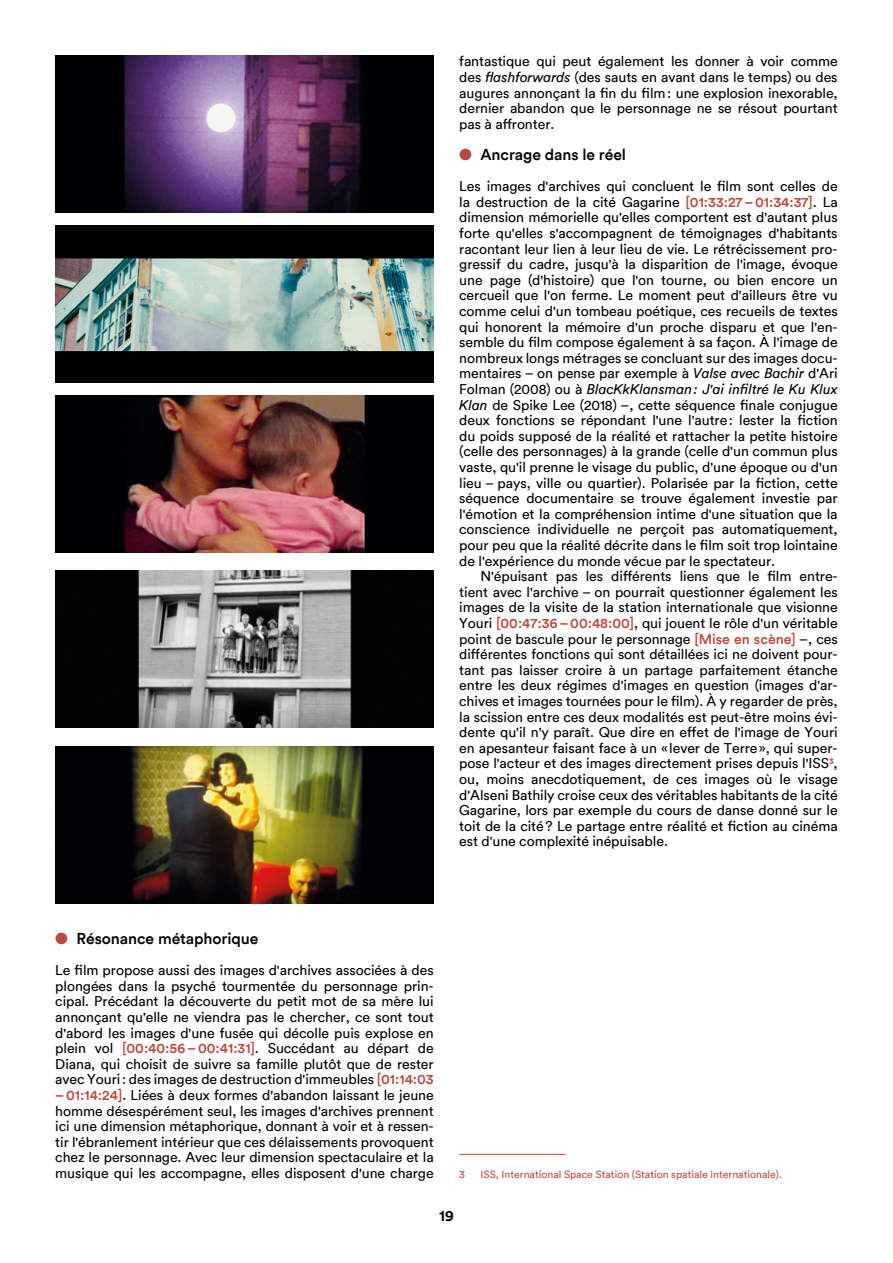
<style>
.page{position:relative;width:893px;height:1263px;background:#fff}
.page>*{position:absolute;margin:0;border:0;box-sizing:border-box;transform-origin:0 0}
.Titre_3{font:500 15.75px "Circular";letter-spacing:-.005em;color:#000}
.t1{font:700 15px "Circular";color:#000}
.Texte{font:14.1px/15.6px "Circular";letter-spacing:-.005em;color:#000;text-align:justify}
.texte-retrait{font:14.1px/15.6px "Circular";letter-spacing:-.005em;color:#000;text-align:justify}
.NOTES{font:10.5px "Circular";color:#b94943}
.s1{font-style:italic}
.s2{font-weight:700;color:#b94943}
.s3{font-weight:500;color:#b94943}
</style>
<div class="page">
<hr style="left:459px;top:1154px;width:107px;height:1px;background:#b94943">
<img style="left:55px;top:225px;width:379px;height:158px">
<img style="left:55px;top:55px;width:379px;height:158px">
<img style="left:55px;top:395px;width:379px;height:157px">
<img style="left:55px;top:570px;width:379px;height:157px">
<img style="left:56px;top:746px;width:377px;height:157px">
<p class="Texte" style="left:459px;top:53px;width:380px">fantastique qui peut également les donner à voir comme des <span class="s1">flashforwards</span> (des sauts en avant dans le temps) ou des augures annonçant la fin du film: une explosion inexorable, dernier abandon que le personnage ne se résout pourtant pas à affronter.</p>
<p class="Titre_3" style="left:459px;top:144px;width:168px"><span class="s2">●</span> Ancrage dans le réel</p>
<p class="Texte" style="left:459px;top:178px;width:380px">Les images d'archives qui concluent le film sont celles de la destruction de la cité Gagarine <span class="s3">[01:33:27–01:34:37]</span>. La dimension mémorielle qu'elles comportent est d'autant plus forte qu'elles s'accompagnent de témoignages d'habitants racontant leur lien à leur lieu de vie. Le rétrécissement pro&shy;gressif du cadre, jusqu'à la disparition de l'image, évoque une page (d'histoire) que l'on tourne, ou bien encore un cercueil que l'on ferme. Le moment peut d'ailleurs être vu comme celui d'un tombeau poétique, ces recueils de textes qui honorent la mémoire d'un proche disparu et que l'en&shy;semble du film compose également à sa façon. À l'image de nombreux longs métrages se concluant sur des images docu&shy;mentaires – on pense par exemple à <span class="s1">Valse avec Bachir</span> d'Ari Folman (2008) ou à <span class="s1">BlacKkKlansman: J'ai infiltré le Ku Klux Klan</span> de Spike Lee (2018) –, cette séquence finale conjugue deux fonctions se répondant l'une l'autre: lester la fiction du poids supposé de la réalité et rattacher la petite histoire (celle des personnages) à la grande (celle d'un commun plus vaste, qu'il prenne le visage du public, d'une époque ou d'un lieu – pays, ville ou quartier). Polarisée par la fiction, cette séquence documentaire se trouve également investie par l'émotion et la compréhension intime d'une situation que la conscience individuelle ne perçoit pas automatiquement, pour peu que la réalité décrite dans le film soit trop lointaine de l'expérience du monde vécue par le spectateur.</p>
<p class="texte-retrait" style="left:459px;top:568px;width:380px;text-indent:21px">N'épuisant pas les différents liens que le film entre&shy;tient avec l'archive – on pourrait questionner également les images de la visite de la station internationale que visionne Youri <span class="s3">[00:47:36–00:48:00]</span>, qui jouent le rôle d'un véritable point de bascule pour le personnage <span class="s3">[Mise en scène]</span> –, ces différentes fonctions qui sont détaillées ici ne doivent pour&shy;tant pas laisser croire à un partage parfaitement étanche entre les deux régimes d'images en question (images d'ar&shy;chives et images tournées pour le film). À y regarder de près, la scission entre ces deux modalités est peut-être moins évi&shy;dente qu'il n'y paraît. Que dire en effet de l'image de Youri en apesanteur faisant face à un «lever de Terre», qui super&shy;pose l'acteur et des images directement prises depuis l'ISS<sup>3</sup>, ou, moins anecdotiquement, de ces images où le visage d'Alseni Bathily croise ceux des véritables habitants de la cité Gagarine, lors par exemple du cours de danse donné sur le toit de la cité? Le partage entre réalité et fiction au cinéma est d'une complexité inépuisable.</p>
<p class="Titre_3" style="left:55px;top:928px;width:205px"><span class="s2">●</span> Résonance métaphorique</p>
<p class="Texte" style="left:55px;top:962px;width:380px">Le film propose aussi des images d'archives associées à des plongées dans la psyché tourmentée du personnage prin&shy;cipal. Précédant la découverte du petit mot de sa mère lui annonçant qu'elle ne viendra pas le chercher, ce sont tout d'abord les images d'une fusée qui décolle puis explose en plein vol <span class="s3">[00:40:56–00:41:31]</span>. Succédant au départ de Diana, qui choisit de suivre sa famille plutôt que de rester avec Youri: des images de destruction d'immeubles <span class="s3">[01:14:03 –01:14:24]</span>. Liées à deux formes d'abandon laissant le jeune homme désespérément seul, les images d'archives prennent ici une dimension métaphorique, donnant à voir et à ressen&shy;tir l'ébranlement intérieur que ces délaissements provoquent chez le personnage. Avec leur dimension spectaculaire et la musique qui les accompagne, elles disposent d'une charge</p>
<p class="NOTES" style="left:459px;top:1167px;width:7px">3</p>
<p class="NOTES" style="left:480px;top:1167px;width:303px">ISS, International Space Station (Station spatiale internationale).</p>
<p class="t1" style="left:439px;top:1205px;width:16px">19</p>
</div>
